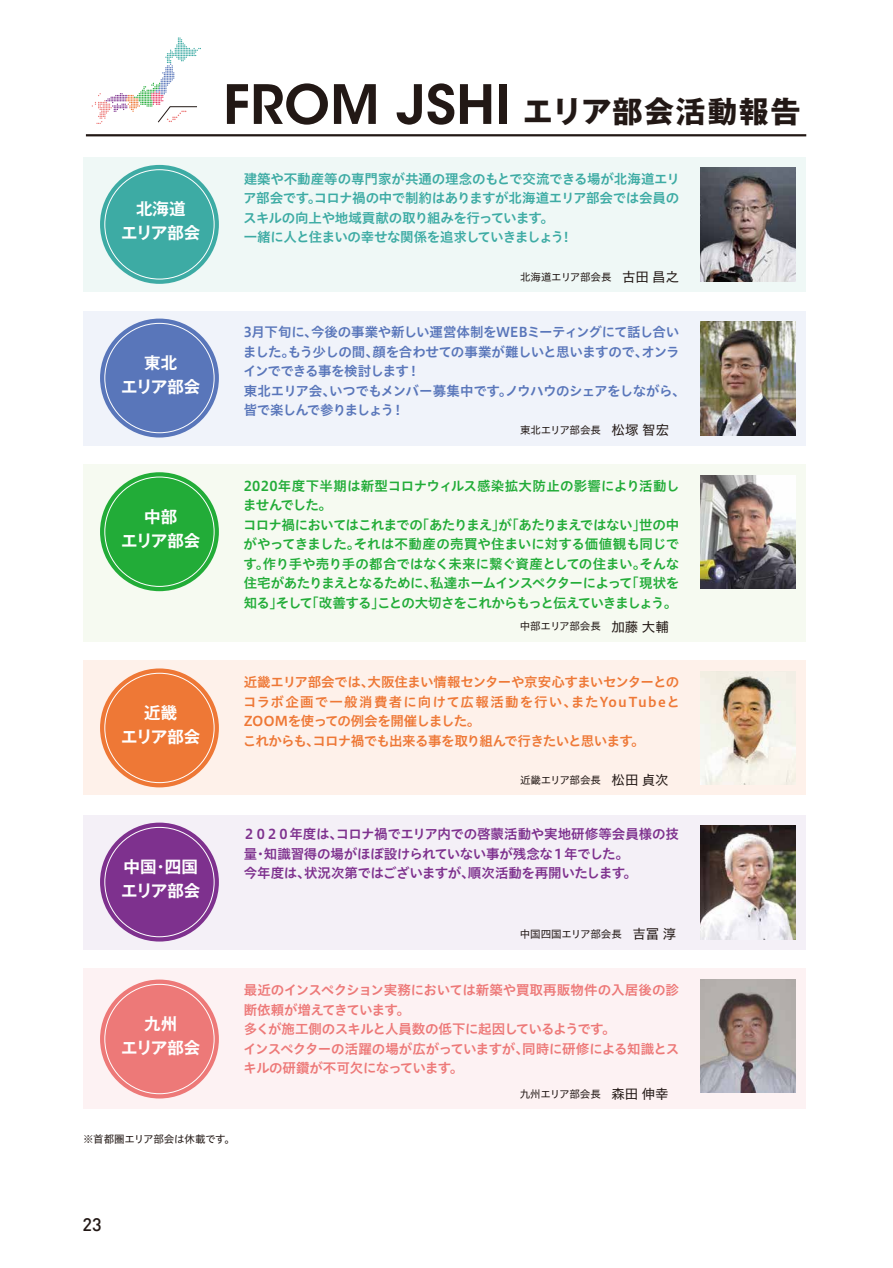
<style>
.page{position:relative;width:893px;height:1268px;background:#fff}
.page>*{position:absolute;margin:0;border:0;box-sizing:border-box;transform-origin:0 0}
.t1{font:700 30px "Gothic MB101 Pro";letter-spacing:.05em;color:#221815}
.t2{font:500 18px "DIN";color:#221815}
.t3{font:700 16.5px/24px "Gothic MB101 Pro De";color:#fff;text-align:center}
.t4{font:13.5px/19.5px "Hiragino UD Sans Std W6";letter-spacing:-.035em;color:#22ac38}
.t5{font:13.5px/19.5px "Hiragino UD Sans Std W6";letter-spacing:-.04em;color:#5976ba}
.t6{font:13.5px/19.5px "Hiragino UD Sans Std W6";letter-spacing:-.03em;color:#ed7978}
.t7{font:13.5px/19.5px "Hiragino UD Sans Std W6";letter-spacing:-.03em;color:#ee7836}
.t8{font:13.5px/19.5px "Hiragino UD Sans Std W6";letter-spacing:-.025em;color:#3daba4}
.t9{font:13.5px/19.5px "Hiragino UD Sans Std W6";letter-spacing:-.025em;color:#7e318e}
.t10{font:10.5px "Hiragino UD Sans Std W4";letter-spacing:-.025em;color:#221815}
.s1{font-family:"ITC Avant Garde Std";font-weight:600;font-size:53.7px}
.s2{font-size:13.5px}
</style>
<div class="page">
<div style="left:83px;top:157px;width:723px;height:134px;background:#eff8f6"></div>
<div style="left:100px;top:165px;width:119px;height:119px;background:#3daba4;border-radius:50%"></div>
<svg style="left:92px;top:37px;width:109px;height:87px"></svg>
<div style="left:83px;top:311px;width:723px;height:134px;background:#f0f3fa"></div>
<div style="left:100px;top:318px;width:119px;height:119px;background:#5976ba;border-radius:50%"></div>
<div style="left:83px;top:464px;width:723px;height:177px;background:#f6faf1"></div>
<div style="left:100px;top:472px;width:119px;height:119px;background:#22ac38;border-radius:50%"></div>
<div style="left:83px;top:660px;width:723px;height:135px;background:#fef1ea"></div>
<div style="left:83px;top:814px;width:723px;height:135px;background:#f4f0f7"></div>
<div style="left:100px;top:668px;width:119px;height:119px;background:#ee7836;border-radius:50%"></div>
<div style="left:100px;top:822px;width:119px;height:119px;background:#7e318e;border-radius:50%"></div>
<div style="left:83px;top:968px;width:723px;height:140px;background:#fdf2f3"></div>
<div style="left:100px;top:979px;width:119px;height:119px;background:#ed7978;border-radius:50%"></div>
<hr style="left:86px;top:134px;width:720px;height:2px;background:#221815">
<img style="left:700px;top:321px;width:96px;height:114px">
<img style="left:700px;top:168px;width:96px;height:113px">
<img style="left:700px;top:475px;width:96px;height:113px">
<img style="left:700px;top:671px;width:96px;height:113px">
<img style="left:700px;top:979px;width:96px;height:113px">
<img style="left:700px;top:825px;width:96px;height:113px">
<p class="t3" style="left:121px;top:195px;width:81px">北海道<br>エリア部会</p>
<p class="t3" style="left:121px;top:348px;width:81px">東北<br>エリア部会</p>
<p class="t3" style="left:121px;top:502px;width:81px">中部<br>エリア部会</p>
<p class="t3" style="left:121px;top:698px;width:81px">近畿<br>エリア部会</p>
<p class="t3" style="left:121px;top:852px;width:81px;text-align:left">中国・四国エリア部会</p>
<p class="t3" style="left:121px;top:1009px;width:81px">九州<br>エリア部会</p>
<h1 class="t1" style="left:223px;top:86px;width:579px"><span class="s1">FROM JSHI</span> エリア部会活動報告</h1>
<p class="t8" style="left:243px;top:168px;width:438px">建築や不動産等の専門家が共通の理念のもとで交流できる場が北海道エリア部会です。コロナ禍の中で制約はありますが北海道エリア部会では会員のスキルの向上や地域貢献の取り組みを行っています。<br>一緒に人と住まいの幸せな関係を追求していきましょう!</p>
<p class="t10" style="left:520px;top:268px;width:160px">北海道エリア部会長　<span class="s2">古田 昌之</span></p>
<p class="t5" style="left:243px;top:321px;width:444px">3月下旬に、今後の事業や新しい運営体制をWEBミーティングにて話し合いました。もう少しの間、顔を合わせての事業が難しいと思いますので、オンラインでできる事を検討します！<br>東北エリア会、いつでもメンバー募集中です。ノウハウのシェアをしながら、皆で楽しんで参りましょう！</p>
<p class="t10" style="left:520px;top:422px;width:151px">東北エリア部会長　<span class="s2">松塚 智宏</span></p>
<p class="t4" style="left:243px;top:475px;width:438px">2020年度下半期は新型コロナウィルス感染拡大防止の影響により活動しませんでした。<br>コロナ禍においてはこれまでの「あたりまえ」が「あたりまえではない」世の中がやってきました。それは不動産の売買や住まいに対する価値観も同じです。作り手や売り手の都合ではなく未来に繋ぐ資産としての住まい。そんな住宅があたりまえとなるために、私達ホームインスペクターによって「現状を知る」そして「改善する」ことの大切さをこれからもっと伝えていきましょう。</p>
<p class="t10" style="left:520px;top:618px;width:151px">中部エリア部会長　<span class="s2">加藤 大輔</span></p>
<p class="t7" style="left:243px;top:671px;width:438px">近畿エリア部会では、大阪住まい情報センターや京安心すまいセンターとのコラボ企画で一般消費者に向けて広報活動を行い、またYouTubeとZOOMを使っての例会を開催しました。<br>これからも、コロナ禍でも出来る事を取り組んで行きたいと思います。</p>
<p class="t10" style="left:520px;top:772px;width:150px">近畿エリア部会長　<span class="s2">松田 貞次</span></p>
<p class="t9" style="left:243px;top:823px;width:438px">２０２０年度は、コロナ禍でエリア内での啓蒙活動や実地研修等会員様の技量・知識習得の場がほぼ設けられていない事が残念な１年でした。<br>今年度は、状況次第ではございますが、順次活動を再開いたします。</p>
<p class="t10" style="left:520px;top:925px;width:158px">中国四国エリア部会長　<span class="s2">吉冨 淳</span></p>
<p class="t6" style="left:243px;top:979px;width:438px">最近のインスペクション実務においては新築や買取再販物件の入居後の診断依頼が増えてきています。<br>多くが施工側のスキルと人員数の低下に起因しているようです。<br>インスペクターの活躍の場が広がっていますが、同時に研修による知識とスキルの研鑽が不可欠になっています。</p>
<p class="t10" style="left:520px;top:1085px;width:150px">九州エリア部会長　<span class="s2">森田 伸幸</span></p>
<p class="t10" style="left:83px;top:1130px;width:153px">※首都圏エリア部会は休載です。</p>
<h2 class="t2" style="left:83px;top:1212px;width:21px">23</h2>
</div>
